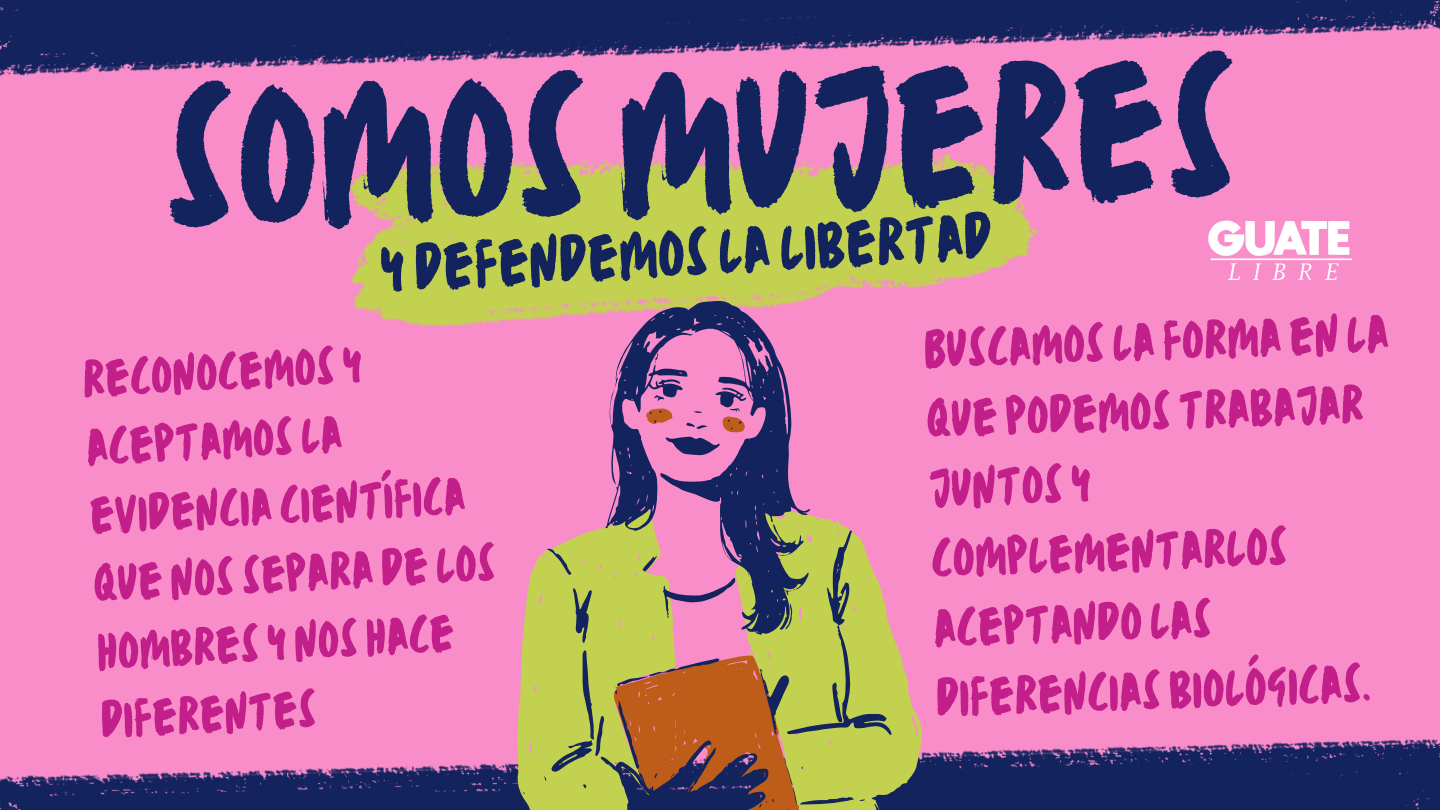
<style>
.page{position:relative;width:1440px;height:810px;background:#f88dca}
.page>*{position:absolute;margin:0;border:0;box-sizing:border-box;transform-origin:0 0}
.t1{font:184.3px "TC October Regular";color:#13235e}
.t2{font:61.5px "TC October Regular";color:#13235e}
.t3{font:50.1px/69.8px "TC October Regular";color:#c21f8a}
.t4{font:48.9px/68.3px "TC October Regular";color:#c21f8a}
</style>
<div class="page">
<svg style="left:0;top:739px;width:1440px;height:71px;fill:#13235e"></svg>
<svg style="left:0;top:0;width:1440px;height:73px"></svg>
<svg style="left:349px;top:277px;width:622px;height:50px;fill:#c3d052"></svg>
<svg style="left:344px;top:154px;width:694px;height:123px;background:#cbc565"></svg>
<svg style="left:81px;top:0;width:1216px;height:66px"></svg>
<svg style="left:81px;top:0;width:1200px;height:63px;fill:#13235e"></svg>
<svg style="left:810px;top:515px;width:113px;height:295px"></svg>
<svg style="left:517px;top:527px;width:88px;height:283px;fill:#c3d151"></svg>
<svg style="left:605px;top:300px;width:205px;height:230px"></svg>
<svg style="left:545px;top:530px;width:347px;height:280px;background:#ac9959"></svg>
<svg style="left:646px;top:387px;width:100px;height:68px"></svg>
<svg style="left:654px;top:353px;width:5px;height:10px"></svg>
<img style="left:1208px;top:220px;width:144px;height:60px">
<p class="t1" style="left:159px;top:24px;width:1076px;rotate:-2deg">somosmujeres</p>
<h1 class="t2" style="left:378px;top:223px;width:615px;rotate:-3deg">y defendemosla libertad</h1>
<p class="t3" style="left:923px;top:315px;width:467px;rotate:-2deg">Buscamosla forma en la que podemos trabajar juntos y complementarlos aceptando las diferencias biológicas.</p>
<p class="t4" style="left:81px;top:346px;width:405px;rotate:-3deg">reconocemos y aceptamosla evidencia científica que nossepara de los hombres y nos hace diferentes</p>
</div>
